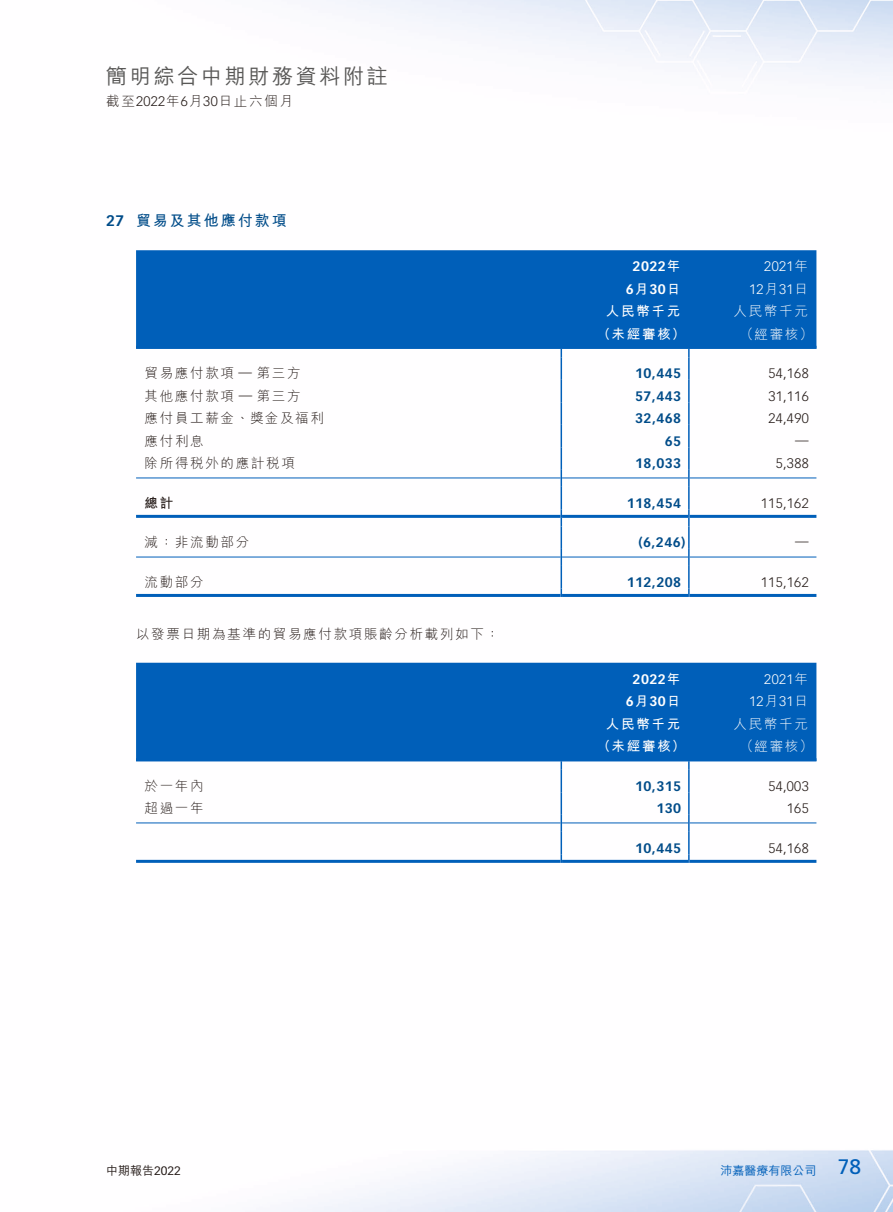
<style>
.page{position:relative;width:893px;height:1212px;background:#fff}
.page>*{position:absolute;margin:0;border:0;box-sizing:border-box;transform-origin:0 0}
.t1{font:500 21px "M Hei HK";letter-spacing:.13em;color:#595857}
.t2{font:21px "Frutiger LT Std";color:#005fb9}
.t3{font:700 15px "M Hei HK";letter-spacing:.13em;color:#004c89}
.t4{font:700 15px "Vectora LT Std";color:#004c89}
.t5{font:300 13.5px "M Hei HK";letter-spacing:.125em;color:#231916}
.t6{font:700 13.5px "Vectora LT Std";letter-spacing:.03em;color:#004c89}
.t7{font:300 13.5px "Vectora LT Std";letter-spacing:.025em;color:#231916}
.t8{font:300 13.5px/22.5px "Vectora LT Std";letter-spacing:.025em;color:#fff;text-align:right}
.t9{font:700 13.5px "M Hei HK";letter-spacing:.13em;color:#fff}
.t10{font:700 13.5px/22.5px "Vectora LT Std";letter-spacing:.03em;color:#fff;text-align:center}
.t11{font:300 13.5px "M Hei HK";letter-spacing:.125em;color:#fff}
.t12{font:700 13.5px "M Hei HK";color:#231916}
.t13{font:500 12px "M Hei HK";color:#005fb9}
.t14{font:500 12px "M Hei HK";color:#231916}
.s1{font-family:"Vectora LT Std"}
.s2{font-family:"M Hei HK"}
.s3{font-family:"Vectora LT Std";font-weight:400}
</style>
<div class="page">
<img style="left:136px;top:0;width:757px;height:1212px">
<div style="left:136px;top:250px;width:680px;height:96px;background:#005fb9"></div>
<svg style="left:688px;top:470px;width:2px;height:17px"></svg>
<svg style="left:688px;top:588px;width:2px;height:9px"></svg>
<svg style="left:688px;top:509px;width:2px;height:17px"></svg>
<svg style="left:688px;top:549px;width:2px;height:17px"></svg>
<svg style="left:561px;top:349px;width:1px;height:248px"></svg>
<svg style="left:688px;top:349px;width:2px;height:8px"></svg>
<hr style="left:688px;top:357px;width:2px;height:23px;background:#005fb9">
<hr style="left:688px;top:380px;width:2px;height:22px;background:#005fb9">
<hr style="left:688px;top:402px;width:2px;height:23px;background:#005fb9">
<hr style="left:688px;top:425px;width:2px;height:22px;background:#005fb9">
<hr style="left:688px;top:447px;width:2px;height:23px;background:#005fb9">
<hr style="left:688px;top:487px;width:2px;height:22px;background:#005fb9">
<hr style="left:688px;top:526px;width:2px;height:23px;background:#005fb9">
<hr style="left:688px;top:566px;width:2px;height:22px;background:#005fb9">
<hr style="left:136px;top:346px;width:425px;height:3px;background:#005fb9">
<hr style="left:561px;top:346px;width:128px;height:3px;background:#005fb9">
<hr style="left:689px;top:346px;width:127px;height:3px;background:#005fb9">
<hr style="left:136px;top:478px;width:425px;height:1px;background:#005fb9">
<hr style="left:562px;top:478px;width:126px;height:1px;background:#005fb9">
<hr style="left:690px;top:478px;width:126px;height:1px;background:#005fb9">
<hr style="left:136px;top:515px;width:425px;height:3px;background:#005fb9">
<hr style="left:562px;top:515px;width:126px;height:3px;background:#005fb9">
<hr style="left:690px;top:515px;width:126px;height:3px;background:#005fb9">
<hr style="left:136px;top:557px;width:425px;height:1px;background:#005fb9">
<hr style="left:562px;top:557px;width:126px;height:1px;background:#005fb9">
<hr style="left:690px;top:557px;width:126px;height:1px;background:#005fb9">
<hr style="left:136px;top:594px;width:425px;height:3px;background:#005fb9">
<hr style="left:562px;top:594px;width:126px;height:3px;background:#005fb9">
<hr style="left:690px;top:594px;width:126px;height:3px;background:#005fb9">
<div style="left:136px;top:663px;width:680px;height:95px;background:#005fb9"></div>
<svg style="left:688px;top:815px;width:2px;height:17px"></svg>
<svg style="left:688px;top:854px;width:2px;height:9px"></svg>
<svg style="left:561px;top:761px;width:1px;height:102px"></svg>
<svg style="left:688px;top:761px;width:2px;height:9px"></svg>
<hr style="left:688px;top:770px;width:2px;height:22px;background:#005fb9">
<hr style="left:688px;top:792px;width:2px;height:23px;background:#005fb9">
<hr style="left:688px;top:832px;width:2px;height:22px;background:#005fb9">
<hr style="left:136px;top:758px;width:425px;height:3px;background:#005fb9">
<hr style="left:561px;top:758px;width:128px;height:3px;background:#005fb9">
<hr style="left:689px;top:758px;width:127px;height:3px;background:#005fb9">
<hr style="left:136px;top:822px;width:425px;height:1px;background:#005fb9">
<hr style="left:562px;top:822px;width:126px;height:1px;background:#005fb9">
<hr style="left:690px;top:822px;width:126px;height:1px;background:#005fb9">
<hr style="left:136px;top:860px;width:425px;height:3px;background:#005fb9">
<hr style="left:562px;top:860px;width:126px;height:3px;background:#005fb9">
<hr style="left:690px;top:860px;width:126px;height:3px;background:#005fb9">
<h1 class="t1" style="left:106px;top:61px;width:283px">簡明綜合中期財務資料附註</h1>
<p class="t5" style="left:106px;top:94px;width:188px">截至<span class="s1">2022</span>年 月<span class="s1">6 30</span>日止六個月</p>
<p class="t4" style="left:106px;top:212px;width:20px">27</p>
<p class="t3" style="left:136px;top:210px;width:152px">貿易及其他應付款項</p>
<p class="t10" style="left:626px;top:255px;width:56px">2022<span class="s2">年<br></span>6<span class="s2">月</span>30<span class="s2">日</span></p>
<p class="t8" style="left:749px;top:255px;width:60px">2021<span class="s2">年<br></span>12<span class="s2">月</span>31<span class="s2">日</span></p>
<p class="t11" style="left:734px;top:304px;width:76px">人民幣千元</p>
<p class="t9" style="left:606px;top:301px;width:76px">人民幣千元</p>
<p class="t9" style="left:597px;top:324px;width:90px">（未經審核）</p>
<p class="t11" style="left:740px;top:327px;width:74px">（經審核(</p>
<p class="t5" style="left:145px;top:366px;width:158px">貿易應付款項 <span class="s1">—</span> 第三方</p>
<p class="t6" style="left:635px;top:365px;width:47px">10,445</p>
<p class="t7" style="left:768px;top:365px;width:42px">54,168</p>
<p class="t5" style="left:145px;top:389px;width:158px">其他應付款項 <span class="s1">—</span> 第三方</p>
<p class="t6" style="left:635px;top:388px;width:47px">57,443</p>
<p class="t7" style="left:768px;top:388px;width:42px">31,116</p>
<p class="t5" style="left:145px;top:411px;width:181px">應付員工薪金、獎金及福利</p>
<p class="t6" style="left:635px;top:410px;width:47px">32,468</p>
<p class="t7" style="left:768px;top:410px;width:42px">24,490</p>
<p class="t5" style="left:145px;top:434px;width:61px">應付利息</p>
<p class="t6" style="left:665px;top:433px;width:18px">65</p>
<p class="t7" style="left:795px;top:432px;width:15px">—</p>
<p class="t5" style="left:145px;top:456px;width:152px">除所得稅外的應計稅項</p>
<p class="t6" style="left:635px;top:455px;width:47px">18,033</p>
<p class="t7" style="left:776px;top:455px;width:34px">5,388</p>
<p class="t12" style="left:145px;top:493px;width:30px">總計</p>
<p class="t6" style="left:627px;top:495px;width:56px">118,454</p>
<p class="t7" style="left:761px;top:495px;width:49px">115,162</p>
<p class="t5" style="left:145px;top:535px;width:106px">減：非流動部分</p>
<p class="t6" style="left:638px;top:534px;width:48px">)6,246(</p>
<p class="t7" style="left:795px;top:534px;width:15px">—</p>
<p class="t5" style="left:145px;top:575px;width:61px">流動部分</p>
<p class="t5" style="left:136px;top:627px;width:365px">以發票日期為基準的貿易應付款項賬齡分析載列如下：</p>
<p class="t6" style="left:627px;top:574px;width:56px">112,208</p>
<p class="t7" style="left:761px;top:574px;width:49px">115,162</p>
<p class="t10" style="left:626px;top:667px;width:56px">2022<span class="s2">年<br></span>6<span class="s2">月</span>30<span class="s2">日</span></p>
<p class="t8" style="left:749px;top:668px;width:60px">2021<span class="s2">年<br></span>12<span class="s2">月</span>31<span class="s2">日</span></p>
<p class="t11" style="left:734px;top:717px;width:76px">人民幣千元</p>
<p class="t9" style="left:606px;top:714px;width:76px">人民幣千元</p>
<p class="t9" style="left:597px;top:736px;width:90px">（未經審核）</p>
<p class="t11" style="left:740px;top:739px;width:74px">（經審核(</p>
<p class="t5" style="left:145px;top:779px;width:61px">於一年內</p>
<p class="t6" style="left:635px;top:777px;width:47px">10,315</p>
<p class="t7" style="left:768px;top:778px;width:42px">54,003</p>
<p class="t5" style="left:145px;top:801px;width:61px">超過一年</p>
<p class="t6" style="left:656px;top:800px;width:26px">130</p>
<p class="t7" style="left:787px;top:800px;width:23px">165</p>
<p class="t6" style="left:635px;top:839px;width:47px">10,445</p>
<p class="t7" style="left:768px;top:840px;width:42px">54,168</p>
<p class="t14" style="left:106px;top:1162px;width:76px">中期報告<span class="s3">2022</span></p>
<p class="t13" style="left:720px;top:1162px;width:98px">沛嘉醫療有限公司</p>
<h1 class="t2" style="left:838px;top:1154px;width:25px">78</h1>
</div>
